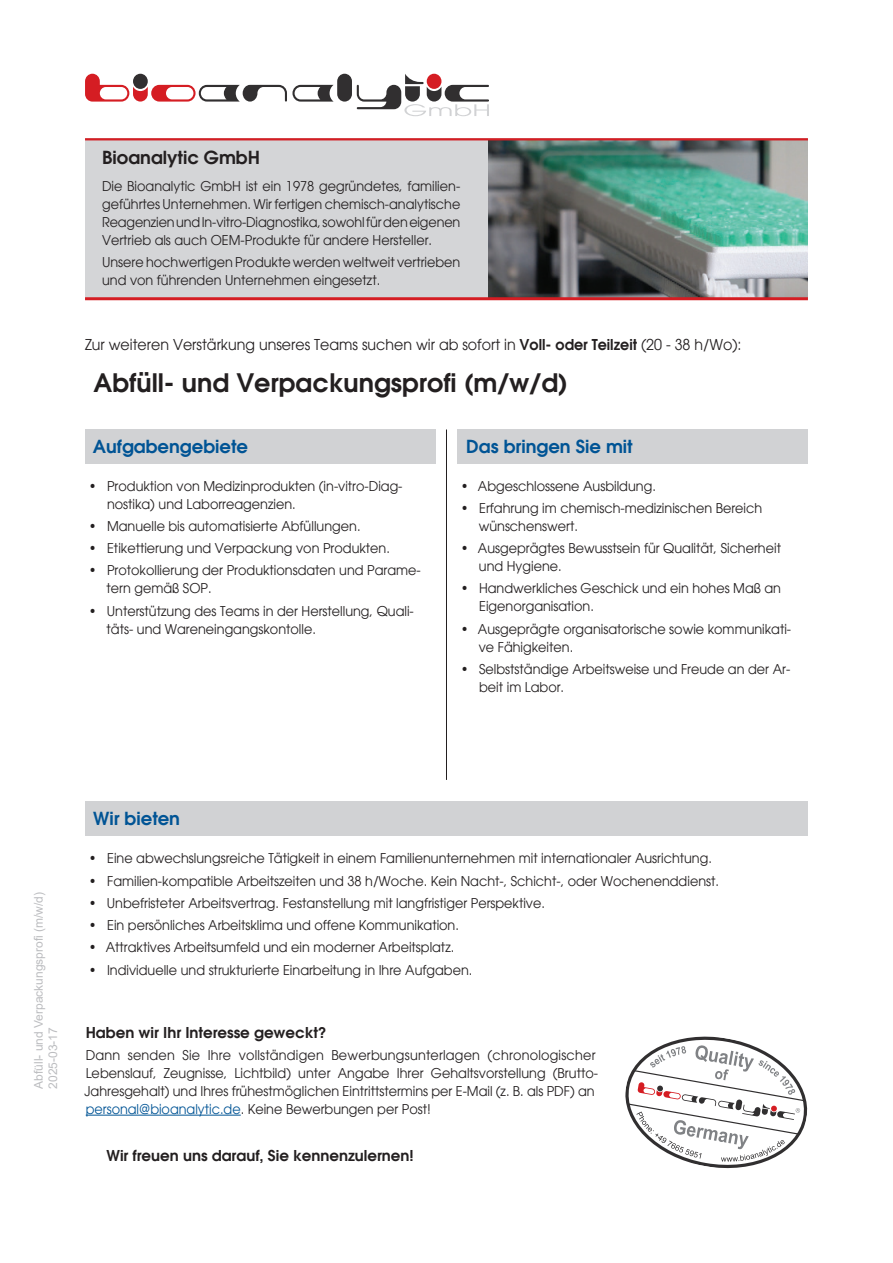
<style>
.page{position:relative;width:893px;height:1263px;background:#fff}
.page>*{position:absolute;margin:0;border:0;box-sizing:border-box;transform-origin:0 0}
.t1{font:600 25.5px "Avant Garde";color:#231f20}
.t2{font:600 18px "Avant Garde";color:#005495}
.t3{font:600 18px "Avant Garde";color:#231f20}
.t4{font:15px "Avant Garde";color:#231f20;scale:.95 1}
.t5{font:600 15px "Avant Garde";color:#231f20}
.t6{font:13.5px/18px "Avant Garde";color:#231f20;scale:.95 1}
.t7{font:12px/14.4px "Arial";color:#bcbdc0}
.s1{font-weight:600}
.s2{color:#005495}
</style>
<div class="page">
<div style="left:85px;top:138px;width:723px;height:161px;background:#d4d5d7"></div>
<svg style="left:357px;top:74px;width:132px;height:42px"></svg>
<div style="left:337px;top:74px;width:15px;height:28px;background:#312f30;border-radius:7px"></div>
<svg style="left:85px;top:74px;width:249px;height:28px"></svg>
<img style="left:489px;top:140px;width:319px;height:157px">
<hr style="left:85px;top:138px;width:723px;height:2px;background:#d51d23">
<hr style="left:85px;top:297px;width:723px;height:3px;background:#d51d23">
<svg style="left:625px;top:1036px;width:183px;height:133px"></svg>
<div style="left:85px;top:429px;width:351px;height:34px;background:#d1d2d4"></div>
<hr style="left:446px;top:429px;width:1px;height:351px;background:#231f20">
<div style="left:457px;top:429px;width:351px;height:34px;background:#d1d2d4"></div>
<div style="left:85px;top:801px;width:723px;height:35px;background:#d1d2d4"></div>
<hr style="left:86px;top:1115px;width:155px;height:1px;background:#005495">
<h2 class="t3" style="left:102px;top:146px;width:160px">Bioanalytic GmbH</h2>
<p class="t6" style="left:102px;top:177px;width:379px;text-align:justify">Die Bioanalytic GmbH ist ein 1978 gegründetes, familien&shy;geführtes Unternehmen. Wir fertigen chemisch-analytische Reagenzien und In-vitro-Diagnostika, sowohl für den eigenen Vertrieb als auch OEM-Produkte für andere Hersteller.</p>
<p class="t6" style="left:102px;top:253px;width:379px">Unsere hochwertigen Produkte werden weltweit vertrieben und von führenden Unternehmen eingesetzt.</p>
<p class="t4" style="left:85px;top:336px;width:693px">Zur weiteren Verstärkung unseres Teams suchen wir ab sofort in <span class="s1">Voll- oder Teilzeit</span> (20 - 38 h/Wo):</p>
<h1 class="t1" style="left:94px;top:365px;width:476px">Abfüll- und Verpackungsprofi (m/w/d)</h1>
<h2 class="t2" style="left:93px;top:435px;width:157px">Aufgabengebiete</h2>
<h2 class="t2" style="left:466px;top:435px;width:168px">Das bringen Sie mit</h2>
<p class="t6" style="left:461px;top:477px;width:207px">• Abgeschlossene Ausbildung.</p>
<p class="t6" style="left:479px;top:499px;width:300px;text-indent:-18px">• Erfahrung im chemisch-medizinischen Bereich wünschenswert.</p>
<p class="t6" style="left:479px;top:539px;width:320px;text-indent:-18px">• Ausgeprägtes Bewusstsein für Qualität, Sicherheit und Hygiene.</p>
<p class="t6" style="left:479px;top:580px;width:319px;text-indent:-18px">• Handwerkliches Geschick und ein hohes Maß an<br>Eigenorganisation.</p>
<p class="t6" style="left:479px;top:620px;width:330px;text-indent:-18px">• Ausgeprägte organisatorische sowie kommunikati&shy;ve Fähigkeiten.</p>
<p class="t6" style="left:479px;top:660px;width:329px;text-indent:-18px">• Selbstständige Arbeitsweise und Freude an der Ar&shy;beit im Labor.</p>
<p class="t6" style="left:107px;top:477px;width:313px;text-indent:-18px">• Produktion von Medizinprodukten (in-vitro-Diag&shy;nostika) und Laborreagenzien.</p>
<p class="t6" style="left:89px;top:517px;width:287px">• Manuelle bis automatisierte Abfüllungen.</p>
<p class="t6" style="left:89px;top:539px;width:318px">• Etikettierung und Verpackung von Produkten.</p>
<p class="t6" style="left:107px;top:562px;width:332px;text-indent:-18px">• Protokollierung der Produktionsdaten und Parame&shy;tern gemäß SOP.</p>
<p class="t6" style="left:107px;top:602px;width:325px;text-indent:-18px">• Unterstützung des Teams in der Herstellung, Quali&shy;täts- und Wareneingangskontolle.</p>
<p class="t7" style="left:31px;top:1089px;width:198px;rotate:-90deg">Abfüll- und Verpackungsprofi (m/w/d)<br>2025-03-17</p>
<h2 class="t2" style="left:93px;top:807px;width:88px">Wir bieten</h2>
<p class="t6" style="left:89px;top:849px;width:657px">• Eine abwechslungsreiche Tätigkeit in einem Familienunternehmen mit internationaler Ausrichtung.</p>
<p class="t6" style="left:89px;top:872px;width:665px">• Familien-kompatible Arbeitszeiten und 38 h/Woche. Kein Nacht-, Schicht-, oder Wochenenddienst.</p>
<p class="t6" style="left:89px;top:894px;width:482px">• Unbefristeter Arbeitsvertrag. Festanstellung mit langfristiger Perspektive.</p>
<p class="t6" style="left:89px;top:916px;width:391px">• Ein persönliches Arbeitsklima und offene Kommunikation.</p>
<p class="t6" style="left:89px;top:938px;width:386px">• Attraktives Arbeitsumfeld und ein moderner Arbeitsplatz.</p>
<p class="t6" style="left:89px;top:961px;width:405px">• Individuelle und strukturierte Einarbeitung in Ihre Aufgaben.</p>
<p class="t5" style="left:86px;top:1022px;width:242px">Haben wir Ihr Interesse geweckt?</p>
<p class="t6" style="left:84px;top:1046px;width:542px">Dann senden Sie Ihre vollständigen Bewerbungsunterlagen (chronologischer Lebenslauf, Zeugnisse, Lichtbild) unter Angabe Ihrer Gehaltsvorstellung (Brutto-Jahresgehalt) und Ihres frühestmöglichen Eintrittstermins per E-Mail (z. B. als PDF) an <span class="s2">personal@bioanalytic.de</span>. Keine Bewerbungen per Post!</p>
<p class="t5" style="left:107px;top:1146px;width:309px">Wir freuen uns darauf, Sie kennenzulernen!</p>
</div>
